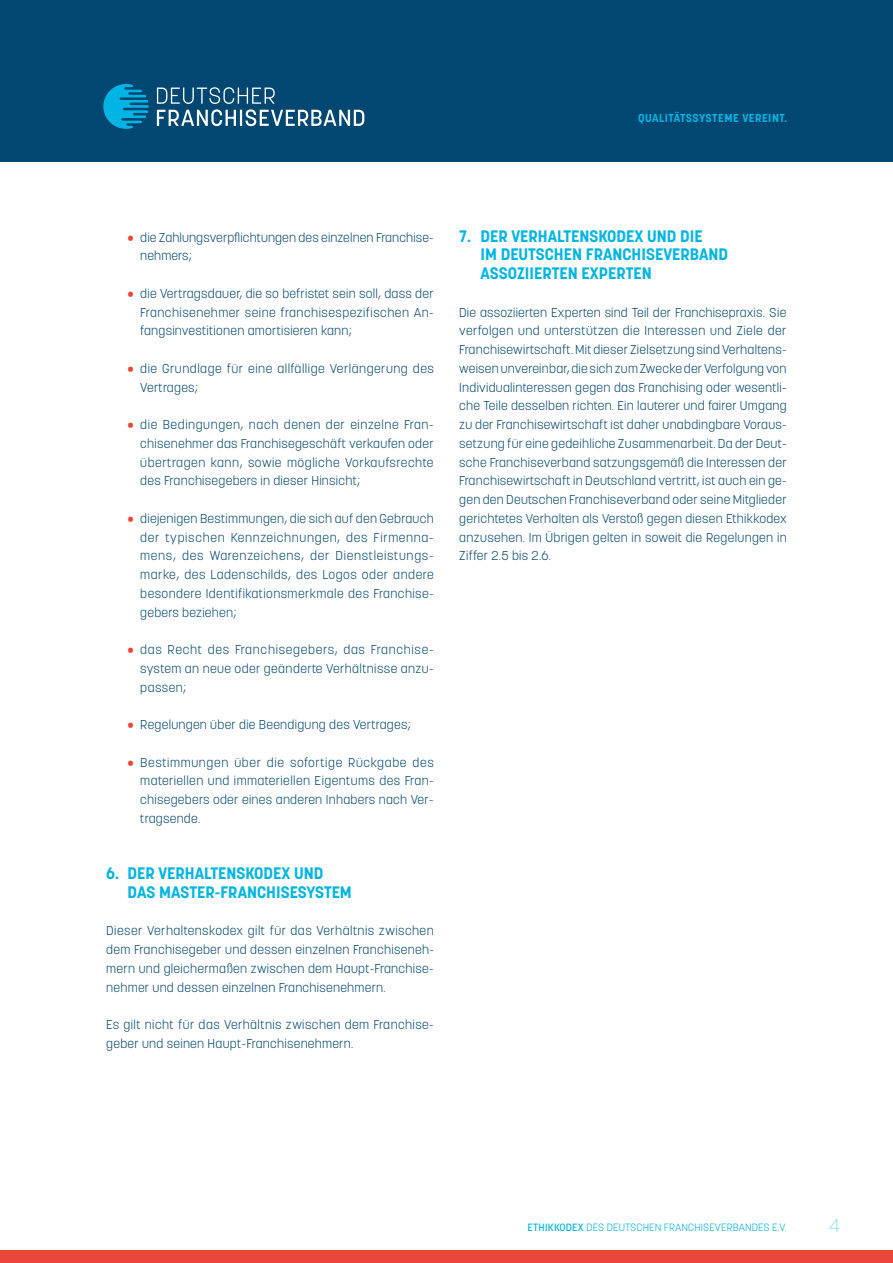
<style>
.page{position:relative;width:893px;height:1263px;background:#fff}
.page>*{position:absolute;margin:0;border:0;box-sizing:border-box;transform-origin:0 0}
.t1{font:100 18px "Korolev";color:#00b5e5}
.t2{font:700 16.5px/18.8px "Korolev";color:#00b5e5}
.t3{font:300 12.75px/18.8px "Korolev";letter-spacing:.02em;color:#004771;text-align:justify}
.t4{font:300 12.75px/18.8px "Korolev";letter-spacing:.04em;color:#004771}
.t5{font:700 11.4px "Korolev";letter-spacing:.045em;color:#00b5e5}
.t6{font:300 10.5px "Korolev";letter-spacing:.01em;color:#00b5e5}
.s1{color:#e94737}
.s2{font-weight:500}
</style>
<div class="page">
<div style="left:0;top:0;width:893px;height:162px;background:#004771"></div>
<div style="left:0;top:1250px;width:893px;height:13px;background:#e94737"></div>
<svg style="left:157px;top:87px;width:207px;height:39px"></svg>
<svg style="left:103px;top:84px;width:46px;height:45px"></svg>
<p class="t5" style="left:638px;top:111px;width:151px">QUALITÄTSSYSTEME VEREINT.</p>
<p class="t3" style="left:140px;top:228px;width:292px;text-indent:-13px"><span class="s1">•</span> die Zahlungsverpflichtungen des einzelnen Franchise-- nehmers;</p>
<p class="t3" style="left:140px;top:284px;width:295px;text-indent:-13px"><span class="s1">•</span> die Vertragsdauer, die so befristet sein soll, dass der Franchisenehmer seine franchisespezifischen An&shy;fangsinvestitionen amortisieren kann;</p>
<p class="t4" style="left:140px;top:359px;width:295px;text-indent:-13px"><span class="s1">•</span> die Grundlage für eine allfällige Verlängerung des<br>Vertrages;</p>
<p class="t3" style="left:140px;top:415px;width:295px;text-indent:-13px"><span class="s1">•</span> die Bedingungen, nach denen der einzelne Fran&shy;chisenehmer das Franchisegeschäft verkaufen oder übertragen kann, sowie mögliche Vorkaufsrechte des Franchisegebers in dieser Hinsicht;</p>
<p class="t3" style="left:140px;top:509px;width:295px;text-indent:-13px"><span class="s1">•</span> diejenigen Bestimmungen, die sich auf den Gebrauch der typischen Kennzeichnungen, des Firmenna&shy;mens, des Warenzeichens, der Dienstleistungs&shy;marke, des Ladenschilds, des Logos oder andere besondere Identifikationsmerkmale des Franchise&shy;gebers beziehen;</p>
<p class="t3" style="left:140px;top:640px;width:295px;text-indent:-13px"><span class="s1">•</span> das Recht des Franchisegebers, das Franchise&shy;system an neue oder geänderte Verhältnisse anzu&shy;passen;</p>
<p class="t3" style="left:128px;top:715px;width:285px"><span class="s1">•</span> Regelungen über die Beendigung des Vertrages;</p>
<p class="t3" style="left:140px;top:753px;width:295px;text-indent:-13px"><span class="s1">•</span> Bestimmungen über die sofortige Rückgabe des materiellen und immateriellen Eigentums des Fran&shy;chisegebers oder eines anderen Inhabers nach Ver&shy;tragsende.</p>
<p class="t2" style="left:128px;top:864px;width:226px;text-indent:-21px">6. DER VERHALTENSKODEX UND<br>DAS MASTER-FRANCHISESYSTEM</p>
<p class="t3" style="left:106px;top:921px;width:329px">Dieser Verhaltenskodex gilt für das Verhältnis zwischen dem Franchisegeber und dessen einzelnen Franchiseneh&shy;mern und gleichermaßen zwischen dem Haupt-Franchise&shy;nehmer und dessen einzelnen Franchisenehmern.</p>
<p class="t3" style="left:106px;top:1015px;width:328px">Es gilt nicht für das Verhältnis zwischen dem Franchise&shy;geber und seinen Haupt-Franchisenehmern.</p>
<p class="t2" style="left:480px;top:226px;width:249px;text-indent:-21px">7. DER VERHALTENSKODEX UND DIE<br>IM DEUTSCHEN FRANCHISEVERBAND<br>ASSOZIIERTEN EXPERTEN</p>
<p class="t3" style="left:459px;top:303px;width:329px">Die assoziierten Experten sind Teil der Franchisepraxis. Sie verfolgen und unterstützen die Interessen und Ziele der Franchisewirtschaft. Mit dieser Zielsetzung sind Verhaltens&shy;weisen unvereinbar, die sich zum Zwecke der Verfolgung von Individualinteressen gegen das Franchising oder wesentli&shy;che Teile desselben richten. Ein lauterer und fairer Umgang zu der Franchisewirtschaft ist daher unabdingbare Voraus&shy;setzung für eine gedeihliche Zusammenarbeit. Da der Deut&shy;sche Franchiseverband satzungsgemäß die Interessen der Franchisewirtschaft in Deutschland vertritt, ist auch ein ge&shy;gen den Deutschen Franchiseverband oder seine Mitglieder gerichtetes Verhalten als Verstoß gegen diesen Ethikkodex anzusehen. Im Übrigen gelten in soweit die Regelungen in Ziffer 2.5 bis 2.6.</p>
<p class="t6" style="left:527px;top:1221px;width:261px"><span class="s2">ETHIKKODEX</span> DES DEUTSCHEN FRANCHISEVERBANDES E.V.</p>
<h1 class="t1" style="left:829px;top:1214px;width:12px">4</h1>
</div>
